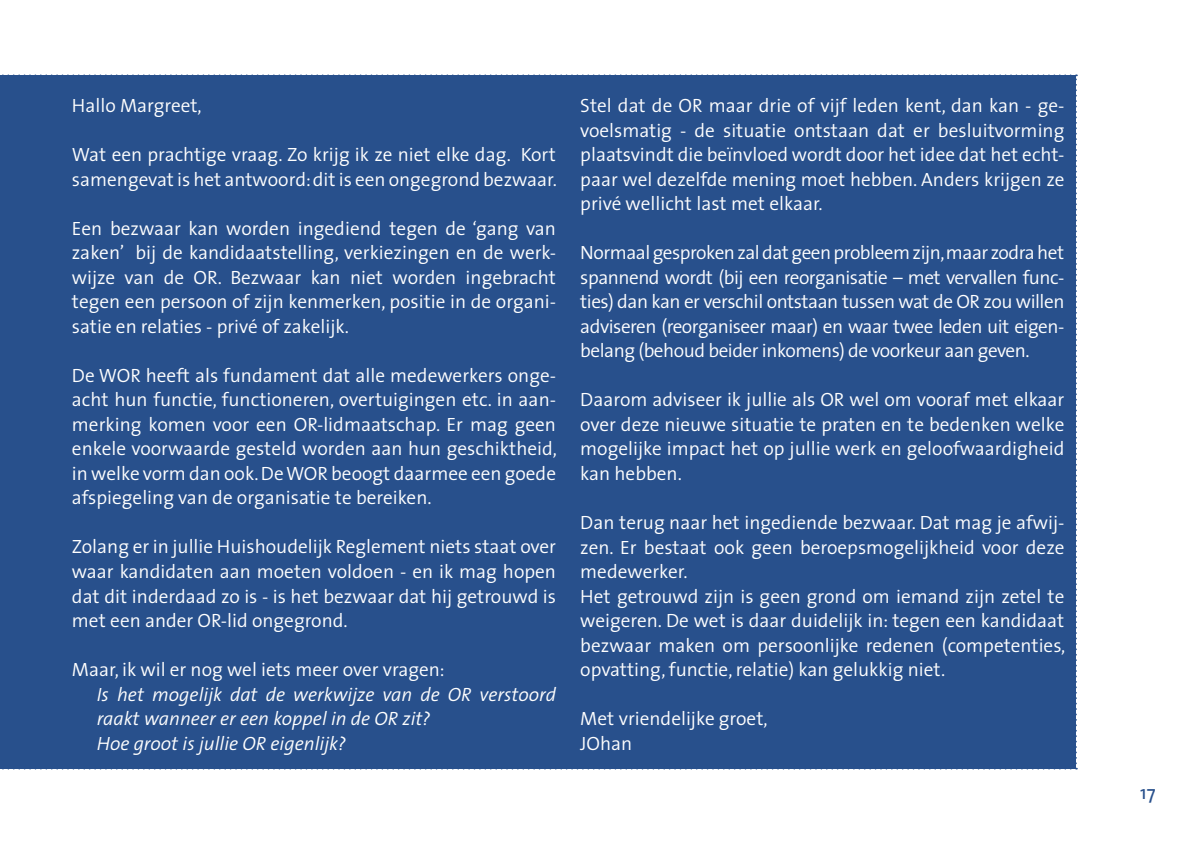
<style>
.page{position:relative;width:1191px;height:844px;background:#fff}
.page>*{position:absolute;margin:0;border:0;box-sizing:border-box;transform-origin:0 0}
.t1{font:300 19.25px/24.5px "The Sans";color:#fff;text-align:justify}
.t2{font:italic 300 19.25px/24.5px "The Sans";color:#fff}
.t3{font:19.25px "The Sans";color:#28508c}
</style>
<div class="page">
<div style="left:0;top:74px;width:1077px;height:695px;background:#28508c"></div>
<p class="t1" style="left:72px;top:93px;width:131px">Hallo Margreet,</p>
<p class="t1" style="left:72px;top:142px;width:486px">Wat een prachtige vraag. Zo krijg ik ze niet elke dag. Kort samengevat is het antwoord: dit is een ongegrond bezwaar.</p>
<p class="t1" style="left:72px;top:215px;width:485px">Een bezwaar kan worden ingediend tegen de ‘gang van zaken’ bij de kandidaatstelling, verkiezingen en de werk&shy;wijze van de OR. Bezwaar kan niet worden ingebracht tegen een persoon of zijn kenmerken, positie in de organi&shy;satie en relaties - privé of zakelijk.</p>
<p class="t1" style="left:72px;top:362px;width:486px">De WOR heeft als fundament dat alle medewerkers onge&shy;acht hun functie, functioneren, overtuigingen etc. in aan&shy;merking komen voor een OR-lidmaatschap. Er mag geen enkele voorwaarde gesteld worden aan hun geschiktheid, in welke vorm dan ook. De WOR beoogt daarmee een goede afspiegeling van de organisatie te bereiken.</p>
<p class="t1" style="left:72px;top:534px;width:485px">Zolang er in jullie Huishoudelijk Reglement niets staat over waar kandidaten aan moeten voldoen - en ik mag hopen dat dit inderdaad zo is - is het bezwaar dat hij getrouwd is met een ander OR-lid ongegrond.</p>
<p class="t1" style="left:72px;top:656px;width:374px">Maar, ik wil er nog wel iets meer over vragen:</p>
<p class="t2" style="left:97px;top:681px;width:461px">Is het mogelijk dat de werkwijze van de OR verstoord raakt wanneer er een koppel in de OR zit?<br>Hoe groot is jullie OR eigenlijk?</p>
<p class="t1" style="left:580px;top:93px;width:485px">Stel dat de OR maar drie of vijf leden kent, dan kan - ge&shy;voelsmatig - de situatie ontstaan dat er besluitvorming plaatsvindt die beïnvloed wordt door het idee dat het echt&shy;paar wel dezelfde mening moet hebben. Anders krijgen ze privé wellicht last met elkaar.</p>
<p class="t1" style="left:580px;top:240px;width:485px">Normaal gesproken zal dat geen probleem zijn, maar zodra het spannend wordt (bij een reorganisatie – met vervallen func&shy;ties) dan kan er verschil ontstaan tussen wat de OR zou willen adviseren (reorganiseer maar) en waar twee leden uit eigen&shy;belang (behoud beider inkomens) de voorkeur aan geven.</p>
<p class="t1" style="left:580px;top:387px;width:485px">Daarom adviseer ik jullie als OR wel om vooraf met elkaar over deze nieuwe situatie te praten en te bedenken welke mogelijke impact het op jullie werk en geloofwaardigheid kan hebben.</p>
<p class="t1" style="left:580px;top:509px;width:486px;text-align:left">Dan terug naar het ingediende bezwaar. Dat mag je afwij&shy;zen. Er bestaat ook geen beroepsmogelijkheid voor deze medewerker.<br>Het getrouwd zijn is geen grond om iemand zijn zetel te weigeren. De wet is daar duidelijk in: tegen een kandidaat bezwaar maken om persoonlijke redenen (competenties, opvatting, functie, relatie) kan gelukkig niet.</p>
<p class="t1" style="left:580px;top:705px;width:189px">Met vriendelijke groet,<br>JOhan</p>
<p class="t3" style="left:1140px;top:775px;width:17px">17</p>
</div>
